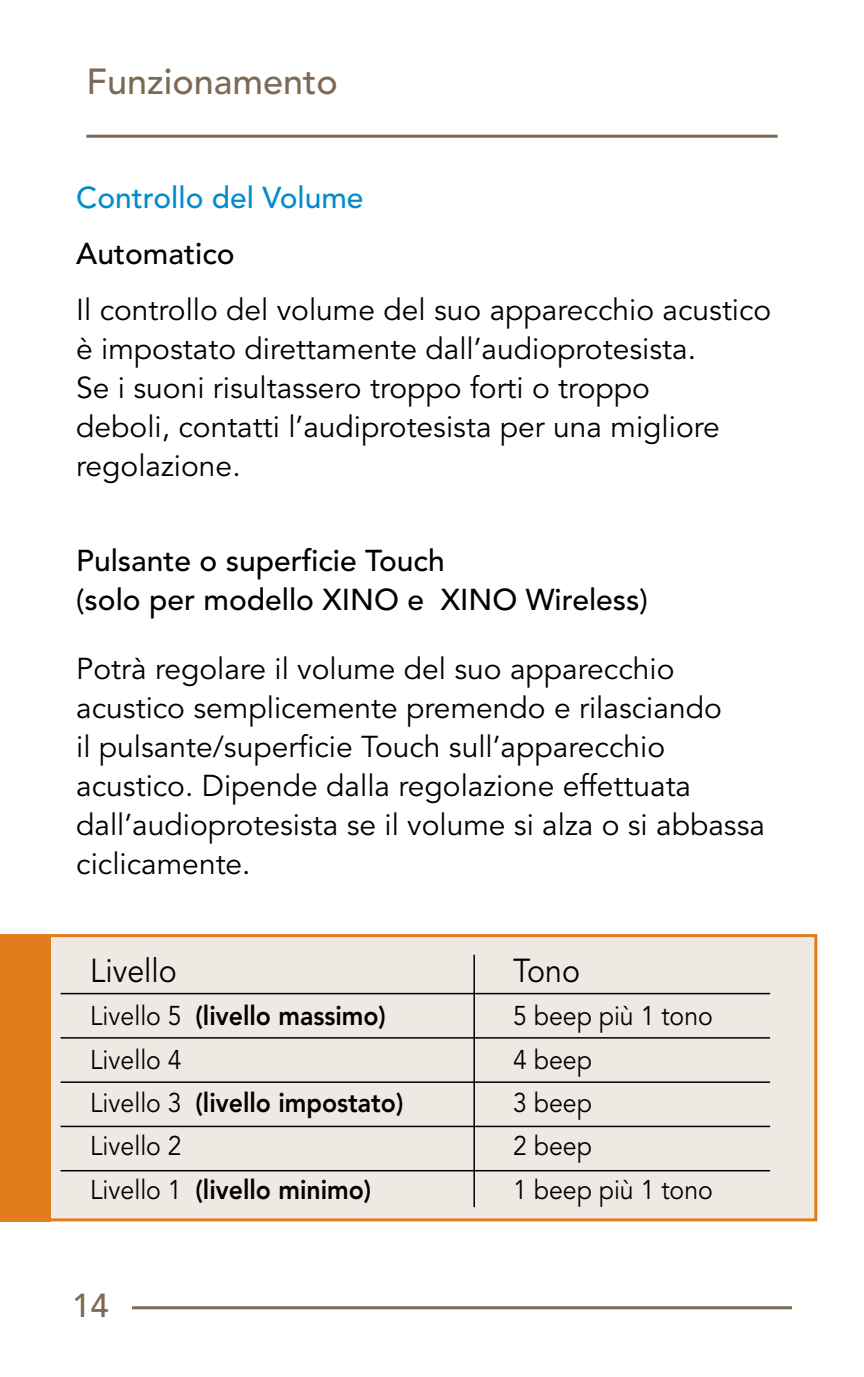
<style>
.page{position:relative;width:864px;height:1377px;background:#fff}
.page>*{position:absolute;margin:0;border:0;box-sizing:border-box;transform-origin:0 0}
.t1{font:500 36px "Avenir LT Std";color:#7c6a55}
.t2{font:33px "Avenir LT SLI Std Book";color:#000;scale:.92 1}
.t3{font:500 33px "Avenir LT Std";color:#7c6a55}
.t4{font:30px/39px "Avenir LT SLI Std Book";color:#000}
.t5{font:500 30px/39px "Avenir LT Std";color:#000}
.t6{font:500 30px "Avenir LT Std";color:#008ccc}
.t7{font:27px "Avenir LT SLI Std Heavy";color:#000;scale:.92 1}
.t8{font:27px "Avenir LT SLI Std Book";color:#000;scale:.92 1}
.s1{font-family:"Avenir LT SLI Std Book"}
</style>
<div class="page">
<hr style="left:132px;top:1306px;width:660px;height:3px;background:#7c6a55">
<hr style="left:86px;top:135px;width:692px;height:3px;background:#7c6a55">
<div style="left:35px;top:936px;width:781px;height:284px;background:#efe9e4"></div>
<div style="left:33px;top:934px;width:784px;height:287px;border:3px solid #e37c1d"></div>
<div style="left:0;top:934px;width:50px;height:287px;background:#e37c1d"></div>
<hr style="left:473px;top:955px;width:2px;height:252px;background:#000">
<hr style="left:61px;top:993px;width:709px;height:1px;background:#000">
<hr style="left:61px;top:1081px;width:709px;height:2px;background:#000">
<hr style="left:61px;top:1170px;width:709px;height:1px;background:#000">
<hr style="left:61px;top:1037px;width:709px;height:2px;background:#000">
<hr style="left:61px;top:1126px;width:709px;height:1px;background:#000">
<p class="t1" style="left:86px;top:61px;width:253px">Funzionamento</p>
<p class="t6" style="left:76px;top:180px;width:289px">Controllo del Volume</p>
<p class="t5" style="left:76px;top:235px;width:160px">Automatico</p>
<p class="t4" style="left:76px;top:291px;width:697px">Il controllo del volume del suo apparecchio acustico è impostato direttamente dall’audioprotesista.<br>Se i suoni risultassero troppo forti o troppo<br>deboli, contatti l’audiprotesista per una migliore regolazione.</p>
<p class="t5" style="left:76px;top:542px;width:573px">Pulsante o superficie Touch<br>(solo per modello XINO e XINO Wireless)</p>
<p class="t4" style="left:76px;top:650px;width:690px">Potrà regolare il volume del suo apparecchio acustico semplicemente premendo e rilasciando<br>il pulsante/superficie Touch sull’apparecchio acustico. Dipende dalla regolazione effettuata dall’audioprotesista se il volume si alza o si abbassa ciclicamente.</p>
<p class="t2" style="left:90px;top:951px;width:96px">Livello</p>
<p class="t2" style="left:513px;top:951px;width:74px">Tono</p>
<p class="t7" style="left:90px;top:1000px;width:323px"><span class="s1">Livello 5</span> (livello massimo)</p>
<p class="t8" style="left:513px;top:1000px;width:219px">5 beep più 1 tono</p>
<p class="t8" style="left:90px;top:1044px;width:101px">Livello 4</p>
<p class="t8" style="left:513px;top:1044px;width:87px">4 beep</p>
<p class="t7" style="left:90px;top:1087px;width:342px"><span class="s1">Livello 3</span> (livello impostato)</p>
<p class="t8" style="left:513px;top:1087px;width:87px">3 beep</p>
<p class="t8" style="left:90px;top:1131px;width:101px">Livello 2</p>
<p class="t8" style="left:513px;top:1131px;width:87px">2 beep</p>
<p class="t7" style="left:90px;top:1174px;width:307px"><span class="s1">Livello 1</span> (livello minimo)</p>
<p class="t8" style="left:513px;top:1174px;width:219px">1 beep più 1 tono</p>
<p class="t3" style="left:72px;top:1287px;width:38px">14</p>
</div>
